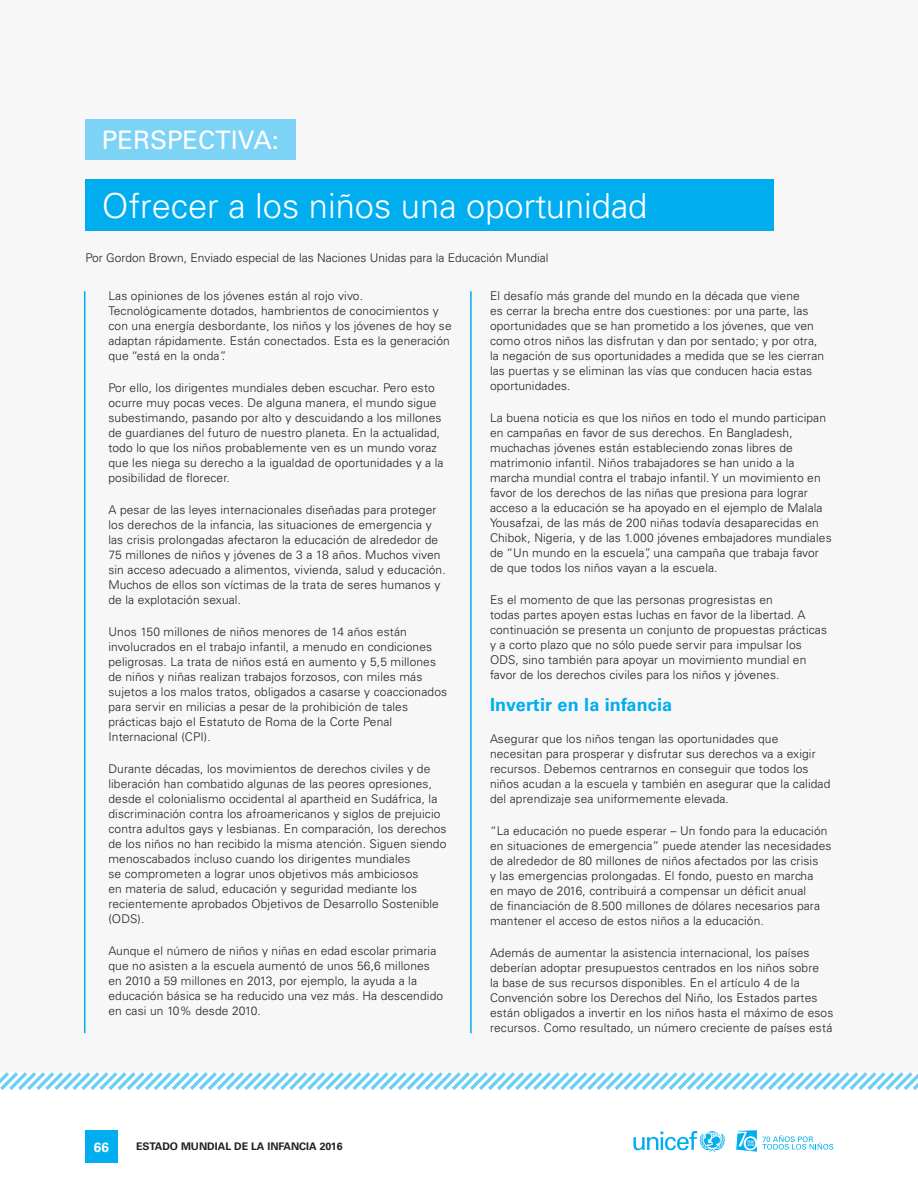
<style>
.page{position:relative;width:918px;height:1188px;background:#fff}
.page>*{position:absolute;margin:0;border:0;box-sizing:border-box;transform-origin:0 0}
.t1{font:300 34.5px "Univers LT Std";color:#fff}
.t2{font:25.5px "Univers LT Std";color:#fff}
.t3{font:700 18px "Univers LT Std";letter-spacing:.01em;color:#00aeef}
.t4{font:700 13.5px "Univers LT Std";color:#fff}
.t5{font:300 12px/15px "Univers LT Std";letter-spacing:.01em;color:#231f20}
.t6{font:700 10.5px "Univers LT Std";color:#231f20}
</style>
<div class="page">
<div style="left:85px;top:1130px;width:33px;height:32px;background:#00aeef"></div>
<svg style="left:633px;top:1131px;width:92px;height:21px"></svg>
<svg style="left:736px;top:1130px;width:97px;height:22px"></svg>
<div style="left:0;top:0;width:918px;height:1072px;background:#f7f7f7"></div>
<hr style="left:84px;top:291px;width:1px;height:742px;background:#00aeef">
<hr style="left:470px;top:291px;width:2px;height:742px;background:#00aeef">
<svg style="left:0;top:1072px;width:918px;height:18px"></svg>
<div style="left:85px;top:119px;width:211px;height:40px;background:#7cd3f6"></div>
<div style="left:85px;top:180px;width:689px;height:51px;background:#00aeef"></div>
<h2 class="t2" style="left:102px;top:124px;width:179px">PERSPECTIVA:</h2>
<h1 class="t1" style="left:102px;top:185px;width:547px">Ofrecer a los niños una oportunidad</h1>
<p class="t5" style="left:85px;top:250px;width:464px">Por Gordon Brown, Enviado especial de las Naciones Unidas para la Educación Mundial</p>
<p class="t5" style="left:108px;top:288px;width:345px">Las opiniones de los jóvenes están al rojo vivo.<br>Tecnológicamente dotados, hambrientos de conocimientos y con una energía desbordante, los niños y los jóvenes de hoy se adaptan rápidamente. Están conectados. Esta es la generación que “está en la onda”.</p>
<p class="t5" style="left:108px;top:380px;width:337px">Por ello, los dirigentes mundiales deben escuchar. Pero esto ocurre muy pocas veces. De alguna manera, el mundo sigue subestimando, pasando por alto y descuidando a los millones de guardianes del futuro de nuestro planeta. En la actualidad, todo lo que los niños probablemente ven es un mundo voraz que les niega su derecho a la igualdad de oportunidades y a la posibilidad de florecer.</p>
<p class="t5" style="left:108px;top:502px;width:339px">A pesar de las leyes internacionales diseñadas para proteger los derechos de la infancia, las situaciones de emergencia y las crisis prolongadas afectaron la educación de alrededor de 75 millones de niños y jóvenes de 3 a 18 años. Muchos viven sin acceso adecuado a alimentos, vivienda, salud y educación.<br>Muchos de ellos son víctimas de la trata de seres humanos y de la explotación sexual.</p>
<p class="t5" style="left:108px;top:624px;width:340px">Unos 150 millones de niños menores de 14 años están involucrados en el trabajo infantil, a menudo en condiciones peligrosas. La trata de niños está en aumento y 5,5 millones de niños y niñas realizan trabajos forzosos, con miles más sujetos a los malos tratos, obligados a casarse y coaccionados para servir en milicias a pesar de la prohibición de tales prácticas bajo el Estatuto de Roma de la Corte Penal Internacional (CPI).</p>
<p class="t5" style="left:108px;top:761px;width:340px">Durante décadas, los movimientos de derechos civiles y de liberación han combatido algunas de las peores opresiones, desde el colonialismo occidental al apartheid en Sudáfrica, la discriminación contra los afroamericanos y siglos de prejuicio contra adultos gays y lesbianas. En comparación, los derechos de los niños no han recibido la misma atención. Siguen siendo menoscabados incluso cuando los dirigentes mundiales<br>se comprometen a lograr unos objetivos más ambiciosos<br>en materia de salud, educación y seguridad mediante los recientemente aprobados Objetivos de Desarrollo Sostenible (ODS).</p>
<p class="t5" style="left:108px;top:943px;width:336px">Aunque el número de niños y niñas en edad escolar primaria que no asisten a la escuela aumentó de unos 56,6 millones en 2010 a 59 millones en 2013, por ejemplo, la ayuda a la educación básica se ha reducido una vez más. Ha descendido en casi un 10% desde 2010.</p>
<p class="t5" style="left:490px;top:288px;width:336px">El desafío más grande del mundo en la década que viene<br>es cerrar la brecha entre dos cuestiones: por una parte, las oportunidades que se han prometido a los jóvenes, que ven como otros niños las disfrutan y dan por sentado; y por otra, la negación de sus oportunidades a medida que se les cierran las puertas y se eliminan las vías que conducen hacia estas oportunidades.</p>
<p class="t5" style="left:490px;top:410px;width:343px">La buena noticia es que los niños en todo el mundo participan en campañas en favor de sus derechos. En Bangladesh, muchachas jóvenes están estableciendo zonas libres de matrimonio infantil. Niños trabajadores se han unido a la marcha mundial contra el trabajo infantil. Y un movimiento en favor de los derechos de las niñas que presiona para lograr acceso a la educación se ha apoyado en el ejemplo de Malala Yousafzai, de las más de 200 niñas todavía desaparecidas en Chibok, Nigeria, y de las 1.000 jóvenes embajadores mundiales de “Un mundo en la escuela”, una campaña que trabaja favor de que todos los niños vayan a la escuela.</p>
<p class="t5" style="left:490px;top:592px;width:339px">Es el momento de que las personas progresistas en<br>todas partes apoyen estas luchas en favor de la libertad. A continuación se presenta un conjunto de propuestas prácticas y a corto plazo que no sólo puede servir para impulsar los ODS, sino también para apoyar un movimiento mundial en favor de los derechos civiles para los niños y jóvenes.</p>
<h3 class="t3" style="left:490px;top:694px;width:184px">Invertir en la infancia</h3>
<p class="t5" style="left:490px;top:731px;width:342px">Asegurar que los niños tengan las oportunidades que necesitan para prosperar y disfrutar sus derechos va a exigir recursos. Debemos centrarnos en conseguir que todos los niños acudan a la escuela y también en asegurar que la calidad del aprendizaje sea uniformemente elevada.</p>
<p class="t5" style="left:490px;top:823px;width:343px">“La educación no puede esperar – Un fondo para la educación en situaciones de emergencia” puede atender las necesidades de alrededor de 80 millones de niños afectados por las crisis<br>y las emergencias prolongadas. El fondo, puesto en marcha<br>en mayo de 2016, contribuirá a compensar un déficit anual<br>de financiación de 8.500 millones de dólares necesarios para mantener el acceso de estos niños a la educación.</p>
<p class="t5" style="left:490px;top:945px;width:345px">Además de aumentar la asistencia internacional, los países deberían adoptar presupuestos centrados en los niños sobre<br>la base de sus recursos disponibles. En el artículo 4 de la Convención sobre los Derechos del Niño, los Estados partes están obligados a invertir en los niños hasta el máximo de esos recursos. Como resultado, un número creciente de países está</p>
<p class="t4" style="left:94px;top:1139px;width:17px">66</p>
<p class="t6" style="left:136px;top:1140px;width:208px">ESTADO MUNDIAL DE LA INFANCIA 2016</p>
</div>
